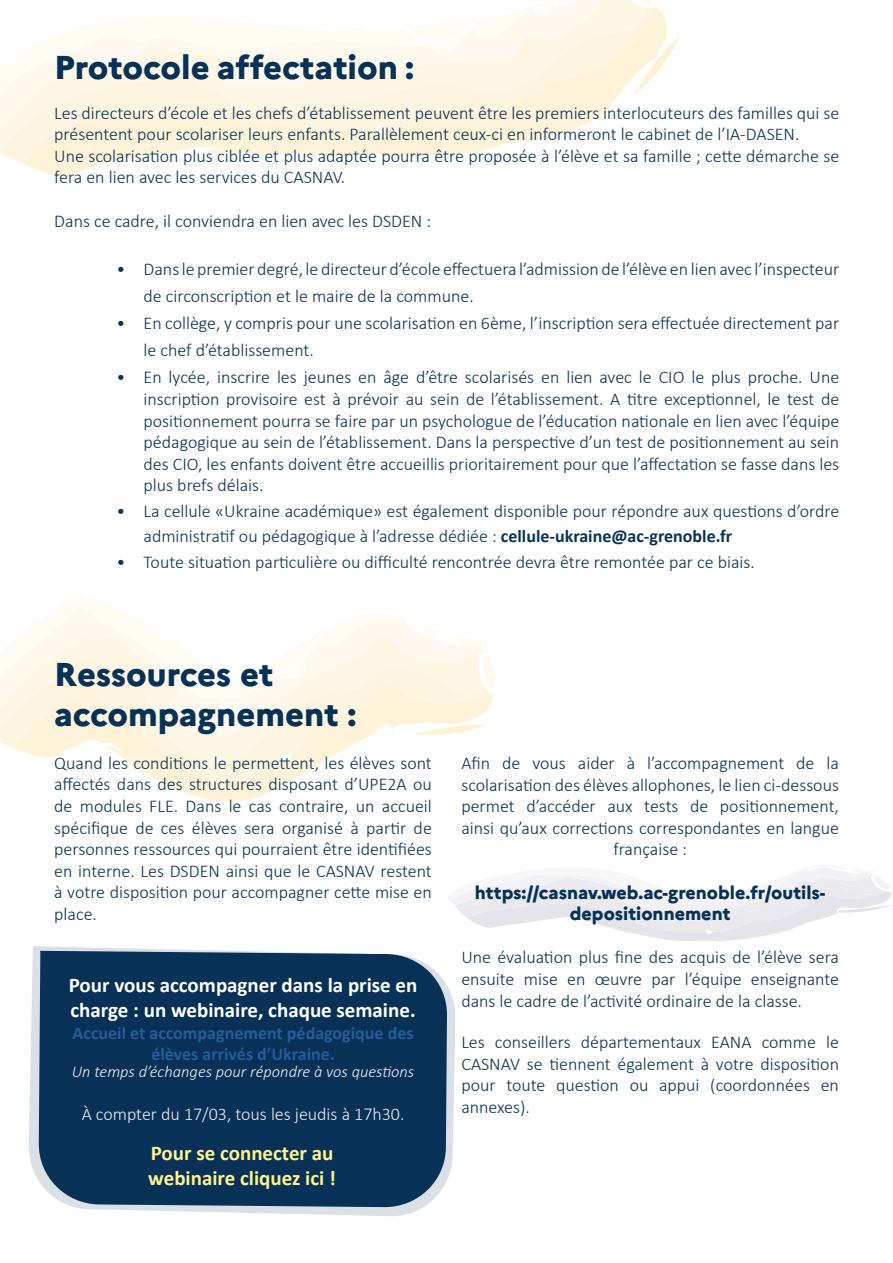
<style>
.page{position:relative;width:893px;height:1263px;background:#fff}
.page>*{position:absolute;margin:0;border:0;box-sizing:border-box;transform-origin:0 0}
.t1{font:800 33px/39.6px "Marianne";color:#073157}
.t2{font:700 21px/25.2px "Calibri";color:#fff}
.t3{font:700 21px/25.2px "Calibri";color:#fff48c}
.t4{font:300 18px/21.6px "Calibri";color:#073157}
.t5{font:700 18px/21.6px "Calibri";color:#275b9b;text-align:center}
.t6{font:800 18px/21.6px "Marianne";color:#073157;text-align:center}
.t7{font:300 18px "Calibri";color:#efeef1}
.t8{font:italic 300 16.5px "Calibri";color:#efeef1}
.s1{font-weight:700}
</style>
<div class="page">
<svg style="left:449px;top:868px;width:443px;height:74px"></svg>
<svg style="left:59px;top:593px;width:51px;height:14px"></svg>
<svg style="left:482px;top:642px;width:14px;height:44px"></svg>
<svg style="left:0;top:607px;width:482px;height:129px"></svg>
<svg style="left:14px;top:683px;width:479px;height:119px"></svg>
<svg style="left:608px;top:0;width:43px;height:5px"></svg>
<svg style="left:0;top:0;width:608px;height:148px"></svg>
<svg style="left:667px;top:37px;width:13px;height:22px"></svg>
<svg style="left:25px;top:8px;width:642px;height:169px"></svg>
<svg style="left:29px;top:946px;width:426px;height:270px"></svg>
<div style="left:37px;top:949px;width:412px;height:260px;background:#073157"></div>
<h1 class="t1" style="left:54px;top:45px;width:362px">Protocole affectation :</h1>
<p class="t4" style="left:54px;top:102px;width:786px">Les directeurs d’école et les chefs d’établissement peuvent être les premiers interlocuteurs des familles qui se présentent pour scolariser leurs enfants. Parallèlement ceux-ci en informeront le cabinet de l’IA-DASEN.<br>Une scolarisation plus ciblée et plus adaptée pourra être proposée à l’élève et sa famille ; cette démarche se fera en lien avec les services du CASNAV.</p>
<p class="t4" style="left:54px;top:210px;width:378px">Dans ce cadre, il conviendra en lien avec les DSDEN :</p>
<p class="t4" style="left:144px;top:256px;width:697px;line-height:27px;text-indent:-27px">• Dans le premier degré, le directeur d’école effectuera l’admission de l’élève en lien avec l’inspecteur de circonscription et le maire de la commune.</p>
<p class="t4" style="left:144px;top:310px;width:697px;line-height:27px;text-indent:-27px">• En collège, y compris pour une scolarisation en 6ème, l’inscription sera effectuée directement par le chef d’établissement.</p>
<p class="t4" style="left:144px;top:366px;width:697px;text-align:justify;text-indent:-27px">• En lycée, inscrire les jeunes en âge d’être scolarisés en lien avec le CIO le plus proche. Une inscription provisoire est à prévoir au sein de l’établissement. A titre exceptionnel, le test de positionnement pourra se faire par un psychologue de l’éducation nationale en lien avec l’équipe pédagogique au sein de l’établissement. Dans la perspective d’un test de positionnement au sein des CIO, les enfants doivent être accueillis prioritairement pour que l’affectation se fasse dans les plus brefs délais.</p>
<p class="t4" style="left:144px;top:498px;width:697px;line-height:25.5px;text-indent:-27px">• La cellule «Ukraine académique» est également disponible pour répondre aux questions d’ordre administratif ou pédagogique à l’adresse dédiée : <span class="s1">cellule-ukraine@ac-grenoble.fr</span></p>
<p class="t4" style="left:117px;top:551px;width:640px">• Toute situation particulière ou difficulté rencontrée devra être remontée par ce biais.</p>
<h1 class="t1" style="left:54px;top:652px;width:304px">Ressources et accompagnement :</h1>
<p class="t4" style="left:54px;top:752px;width:379px;text-align:justify">Quand les conditions le permettent, les élèves sont affectés dans des structures disposant d’UPE2A ou de modules FLE. Dans le cas contraire, un accueil spécifique de ces élèves sera organisé à partir de personnes ressources qui pourraient être identifiées en interne. Les DSDEN ainsi que le CASNAV restent à votre disposition pour accompagner cette mise en place.</p>
<p class="t2" style="left:69px;top:972px;width:350px">Pour vous accompagner dans la prise en charge : un webinaire, chaque semaine.</p>
<p class="t5" style="left:73px;top:1022px;width:342px">Accueil et accompagnement pédagogique des élèves arrivés d’Ukraine.</p>
<p class="t8" style="left:72px;top:1061px;width:344px">Un temps d’échanges pour répondre à vos questions</p>
<p class="t7" style="left:82px;top:1103px;width:324px">À compter du 17/03, tous les jeudis à 17h30.</p>
<p class="t3" style="left:148px;top:1140px;width:189px">Pour se connecter au webinaire cliquez ici !</p>
<p class="t4" style="left:461px;top:752px;width:379px;text-align:center">Afin de vous aider à l’accompagnement de la scolarisation des élèves allophones, le lien ci-dessous permet d’accéder aux tests de positionnement, ainsi qu’aux corrections correspondantes en langue française :</p>
<p class="t6" style="left:475px;top:880px;width:352px">https://casnav.web.ac-grenoble.fr/outils&shy;depositionnement</p>
<p class="t4" style="left:461px;top:946px;width:379px;text-align:justify">Une évaluation plus fine des acquis de l’élève sera ensuite mise en œuvre par l’équipe enseignante dans le cadre de l’activité ordinaire de la classe.</p>
<p class="t4" style="left:461px;top:1031px;width:379px;text-align:justify">Les conseillers départementaux EANA comme le CASNAV se tiennent également à votre disposition pour toute question ou appui (coordonnées en annexes).</p>
</div>
